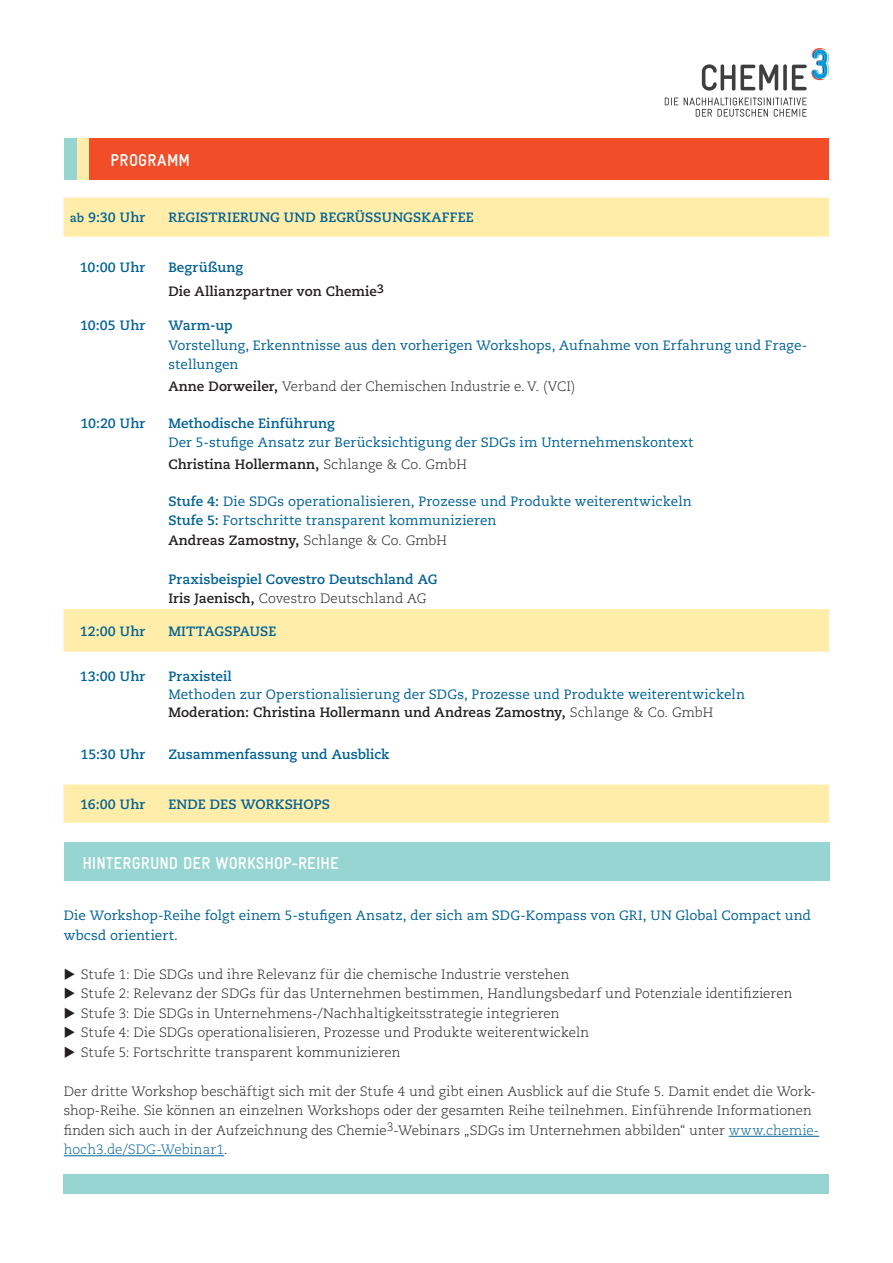
<style>
.page{position:relative;width:893px;height:1263px;background:#fff}
.page>*{position:absolute;margin:0;border:0;box-sizing:border-box;transform-origin:0 0}
.Programm_Überschrift{font:17.25px "Gravur Condensed Bold CE";letter-spacing:.005em;color:#fff}
.Programm_Überschrift-2{font:17.25px "Gravur Condensed Bold CE";letter-spacing:.025em;color:#fff}
.Programm_Fließtext{font:300 13.5px/19.5px "Caecilia LT Std";letter-spacing:.005em;color:#231f20}
.Programm_Überschrift-3{font:13.5px/19.5px "Caecilia LT Std";letter-spacing:.01em;color:#016194}
.Programm_Überschrift-4{font:700 13.5px "Caecilia LT Std";letter-spacing:.005em;color:#016194}
.Programm_Fließtext-2{font:700 13.5px "Caecilia LT Std";letter-spacing:.005em;color:#231f20}
.Fließtext_1__Absatz{font:13.5px/19.5px "Caecilia LT Std";letter-spacing:.005em;color:#016194}
.Programm_Fließtext-3{font:13.5px "Caecilia LT Std";letter-spacing:.005em;color:#016194}
.Programm_Uhrzeit{font:700 13.5px "Caecilia LT Std";letter-spacing:.01em;color:#016194}
.Programm_Überschrift-5{font:300 13.5px "Caecilia LT Std";color:#231f20}
.Programm_Überschrift-6{font:700 13.5px "Caecilia LT Std";color:#231f20}
.s1{font-size:12px}
.s2{font-weight:700}
.s3{font-weight:300}
.s4{color:#016194}
</style>
<div class="page">
<svg style="left:702px;top:64px;width:76px;height:27px"></svg>
<svg style="left:783px;top:64px;width:4px;height:27px"></svg>
<svg style="left:665px;top:98px;width:13px;height:7px"></svg>
<svg style="left:684px;top:98px;width:123px;height:19px"></svg>
<svg style="left:792px;top:48px;width:37px;height:42px"></svg>
<svg style="left:63px;top:198px;width:766px;height:625px"></svg>
<hr style="left:729px;top:1136px;width:90px;height:1px;background:#016194">
<hr style="left:64px;top:1155px;width:160px;height:1px;background:#016194">
<div style="left:64px;top:842px;width:765px;height:39px;background:#96d5d2"></div>
<div style="left:89px;top:138px;width:740px;height:41px;background:#f04d28"></div>
<div style="left:77px;top:138px;width:12px;height:41px;background:#ffeda9"></div>
<div style="left:64px;top:138px;width:13px;height:41px;background:#96d5d2"></div>
<div style="left:64px;top:1174px;width:765px;height:19px;background:#96d5d2"></div>
<p class="Programm_Überschrift-2" style="left:111px;top:151px;width:81px">PROGRAMM</p>
<p class="Programm_Uhrzeit" style="left:70px;top:210px;width:77px"><span class="s1">ab</span> 9:30 Uhr</p>
<p class="Programm_Überschrift-4" style="left:168px;top:210px;width:307px">REGISTRIERUNG UND BEGRÜSSUNGSKAFFEE</p>
<p class="Programm_Uhrzeit" style="left:80px;top:259px;width:67px">10:00 Uhr</p>
<p class="Programm_Überschrift-4" style="left:168px;top:259px;width:76px">Begrüßung</p>
<p class="Programm_Fließtext-2" style="left:168px;top:284px;width:217px">Die Allianzpartner von Chemie<sup>3</sup></p>
<p class="Programm_Uhrzeit" style="left:80px;top:317px;width:67px">10:05 Uhr</p>
<p class="Programm_Überschrift-4" style="left:168px;top:317px;width:66px">Warm-up</p>
<p class="Programm_Überschrift-3" style="left:168px;top:335px;width:640px">Vorstellung, Erkenntnisse aus den vorherigen Workshops, Aufnahme von Erfahrung und Frage&shy;stellungen</p>
<p class="Programm_Fließtext" style="left:168px;top:377px;width:409px"><span class="s2">Anne Dorweiler,</span> Verband der Chemischen Industrie e. V. (VCI)</p>
<p class="Programm_Uhrzeit" style="left:80px;top:415px;width:66px">10:20 Uhr</p>
<p class="Programm_Überschrift-4" style="left:168px;top:415px;width:168px">Methodische Einführung</p>
<p class="Programm_Überschrift-3" style="left:168px;top:433px;width:527px">Der 5-stufige Ansatz zur Berücksichtigung der SDGs im Unternehmenskontext</p>
<p class="Programm_Fließtext-2" style="left:168px;top:457px;width:300px">Christina Hollermann, <span class="s3">Schlange &amp; Co. GmbH</span></p>
<p class="Programm_Überschrift-3" style="left:168px;top:491px;width:525px"><span class="s2">Stufe 4:</span> Die SDGs operationalisieren, Prozesse und Produkte weiterentwickeln</p>
<p class="Programm_Überschrift-3" style="left:168px;top:511px;width:330px"><span class="s2">Stufe 5:</span> Fortschritte transparent kommunizieren</p>
<p class="Programm_Überschrift-6" style="left:168px;top:532px;width:280px">Andreas Zamostny, <span class="s3">Schlange &amp; Co. GmbH</span></p>
<p class="Programm_Überschrift-4" style="left:168px;top:571px;width:271px">Praxisbeispiel Covestro Deutschland AG</p>
<p class="Programm_Überschrift-5" style="left:168px;top:591px;width:260px"><span class="s2">Iris Jaenisch,</span> Covestro Deutschland AG</p>
<p class="Programm_Uhrzeit" style="left:80px;top:623px;width:67px">12:00 Uhr</p>
<p class="Programm_Überschrift-4" style="left:168px;top:623px;width:110px">MITTAGSPAUSE</p>
<p class="Programm_Uhrzeit" style="left:80px;top:668px;width:67px">13:00 Uhr</p>
<p class="Programm_Überschrift-4" style="left:168px;top:668px;width:65px">Praxisteil</p>
<p class="Programm_Fließtext-3" style="left:168px;top:686px;width:578px">Methoden zur Operstionalisierung der SDGs, Prozesse und Produkte weiterentwickeln</p>
<p class="Programm_Fließtext-2" style="left:168px;top:704px;width:546px">Moderation: Christina Hollermann und Andreas Zamostny, <span class="s3">Schlange &amp; Co. GmbH</span></p>
<p class="Programm_Uhrzeit" style="left:81px;top:746px;width:66px">15:30 Uhr</p>
<p class="Programm_Überschrift-4" style="left:168px;top:746px;width:223px">Zusammenfassung und Ausblick</p>
<p class="Programm_Uhrzeit" style="left:80px;top:796px;width:67px">16:00 Uhr</p>
<p class="Programm_Überschrift-4" style="left:168px;top:796px;width:163px">ENDE DES WORKSHOPS</p>
<p class="Programm_Überschrift" style="left:83px;top:854px;width:258px">HINTERGRUND DER WORKSHOP-REIHE</p>
<p class="Fließtext_1__Absatz" style="left:64px;top:906px;width:749px">Die Workshop-Reihe folgt einem 5-stufigen Ansatz, der sich am SDG-Kompass von GRI, UN Global Compact und wbcsd orientiert.</p>
<p class="Programm_Fließtext" style="left:81px;top:965px;width:490px">Stufe 1: Die SDGs und ihre Relevanz für die chemische Industrie verstehen</p>
<p class="Programm_Fließtext" style="left:81px;top:984px;width:713px">Stufe 2: Relevanz der SDGs für das Unternehmen bestimmen, Handlungsbedarf und Potenziale identifizieren</p>
<p class="Programm_Fließtext" style="left:81px;top:1004px;width:480px">Stufe 3: Die SDGs in Unternehmens-/Nachhaltigkeitsstrategie integrieren</p>
<p class="Programm_Fließtext" style="left:81px;top:1023px;width:510px">Stufe 4: Die SDGs operationalisieren, Prozesse und Produkte weiterentwickeln</p>
<p class="Programm_Fließtext" style="left:81px;top:1043px;width:321px">Stufe 5: Fortschritte transparent kommunizieren</p>
<p class="Programm_Fließtext" style="left:64px;top:1082px;width:757px">Der dritte Workshop beschäftigt sich mit der Stufe 4 und gibt einen Ausblick auf die Stufe 5. Damit endet die Work&shy;shop-Reihe. Sie können an einzelnen Workshops oder der gesamten Reihe teilnehmen. Einführende Informationen finden sich auch in der Aufzeichnung des Chemie<sup>3</sup>-Webinars „SDGs im Unternehmen abbilden“ unter <span class="s4">www.chemie&shy;hoch3.de/SDG-Webinar1</span>.</p>
</div>
